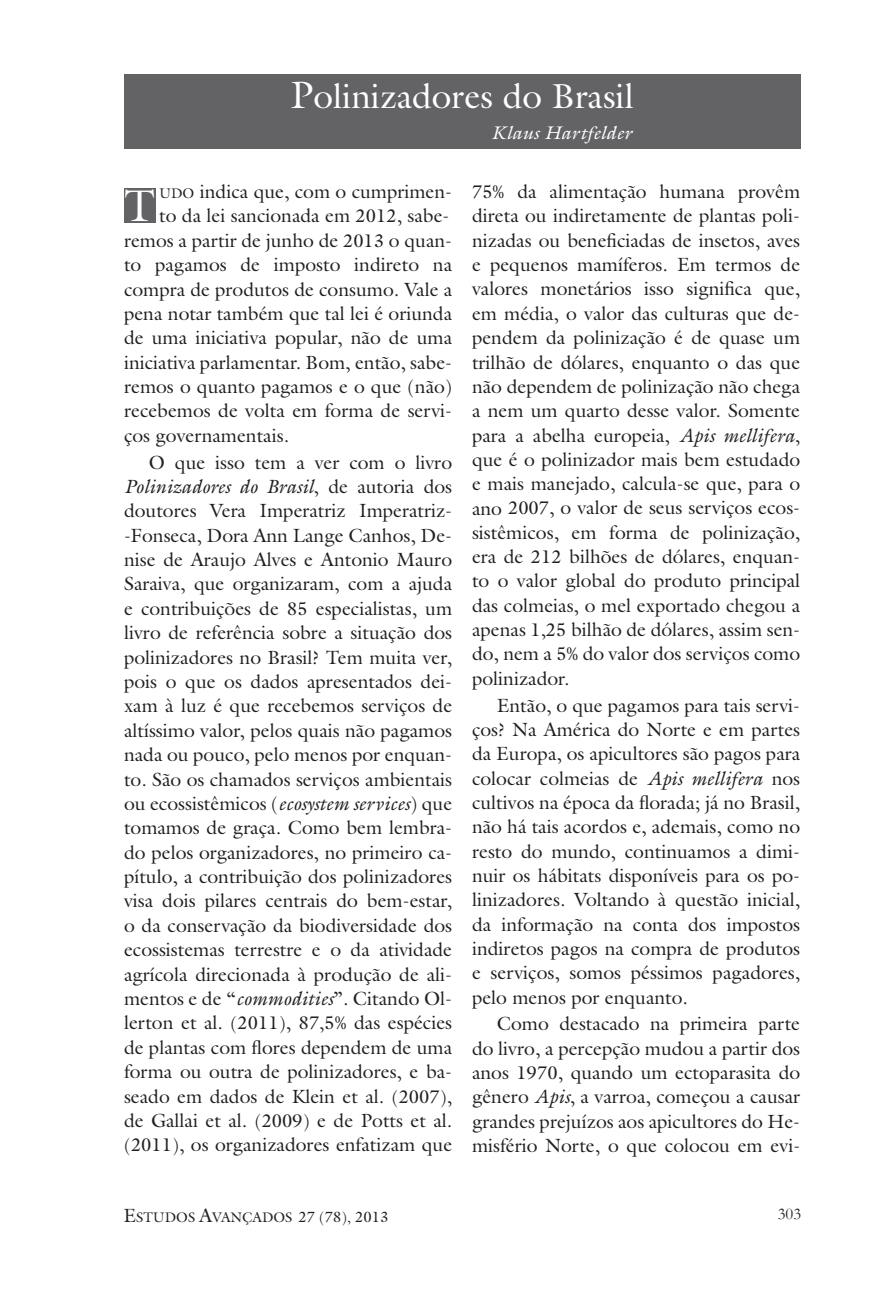
<style>
.page{position:relative;width:893px;height:1290px;background:#fff}
.page>*{position:absolute;margin:0;border:0;box-sizing:border-box;transform-origin:0 0}
.t1{font:44.62px "Galliard";color:#fff}
.t2{font:35px "Galliard";color:#fff}
.t3{font:19.25px/24.3px "Galliard";color:#231f20;text-align:justify}
.t4{font:italic 18.38px "Galliard";letter-spacing:.005em;color:#fff;scale:1.05 1}
.t5{font:16.62px "Garamond";color:#231f20}
.t6{font:14px "Galliard";color:#231f20}
.s1{font-size:38.5px}
.s2{font-size:14.17px}
.s3{font-size:18.38px}
.s4{font-style:italic}
.s5{font-size:19.25px}
.s6{font-size:14.88px}
.s7{font-size:13.12px}
</style>
<div class="page">
<div style="left:124px;top:74px;width:676px;height:75px;background:#636366"></div>
<div style="left:124px;top:188px;width:32px;height:35px;background:#636366"></div>
<h2 class="t2" style="left:290px;top:74px;width:345px"><span class="s1">P</span>olinizadores do Brasil</h2>
<p class="t4" style="left:491px;top:121px;width:135px">Klaus Hartfelder</p>
<p class="t3" style="left:159px;top:179px;width:294px"><span class="s2">udo</span> indica que, com o cumprimen-</p>
<p class="t3" style="left:159px;top:203px;width:292px">to da lei sancionada em <span class="s3">2012</span>, sabe-</p>
<p class="t3" style="left:124px;top:228px;width:330px">remos a partir de junho de <span class="s3">2013</span> o quan-</p>
<p class="t3" style="left:124px;top:252px;width:330px">to pagamos de imposto indireto na</p>
<p class="t3" style="left:124px;top:276px;width:330px">compra de produtos de consumo. Vale a</p>
<p class="t3" style="left:124px;top:301px;width:330px">pena notar também que tal lei é oriunda</p>
<p class="t3" style="left:124px;top:325px;width:330px">de uma iniciativa popular, não de uma</p>
<p class="t3" style="left:124px;top:350px;width:330px">iniciativa parlamentar. Bom, então, sabe-</p>
<p class="t3" style="left:124px;top:374px;width:330px">remos o quanto pagamos e o que (não)</p>
<p class="t3" style="left:124px;top:398px;width:330px">recebemos de volta em forma de servi-</p>
<p class="t3" style="left:124px;top:423px;width:167px">ços governamentais.</p>
<p class="t3" style="left:124px;top:449px;width:330px;text-indent:25px">O que isso tem a ver com o livro <span class="s4">Polinizadores do Brasil</span>, de autoria dos doutores Vera Imperatriz Imperatriz--Fonseca, Dora Ann Lange Canhos, De&shy;nise de Araujo Alves e Antonio Mauro Saraiva, que organizaram, com a ajuda e contribuições de <span class="s3">85</span> especialistas, um livro de referência sobre a situação dos polinizadores no Brasil? Tem muita ver, pois o que os dados apresentados dei&shy;xam à luz é que recebemos serviços de altíssimo valor, pelos quais não pagamos nada ou pouco, pelo menos por enquan&shy;to. São os chamados serviços ambientais ou ecossistêmicos (<span class="s4">ecosystem services</span>) que tomamos de graça. Como bem lembra&shy;do pelos organizadores, no primeiro ca&shy;pítulo, a contribuição dos polinizadores visa dois pilares centrais do bem-estar, o da conservação da biodiversidade dos ecossistemas terrestre e o da atividade agrícola direcionada à produção de ali&shy;mentos e de “<span class="s4">commodities</span>”. Citando Ol&shy;lerton et al. <span class="s3">(2011)</span>, <span class="s3">87,5%</span> das espécies de plantas com flores dependem de uma forma ou outra de polinizadores, e ba&shy;seado em dados de Klein et al. <span class="s3">(2007)</span>, de Gallai et al. <span class="s3">(2009)</span> e de Potts et al. <span class="s3">(2011)</span>, os organizadores enfatizam que</p>
<h1 class="t1" style="left:125px;top:178px;width:32px">T</h1>
<p class="t3" style="left:472px;top:179px;width:330px"><span class="s3">75%</span> da alimentação humana provêm direta ou indiretamente de plantas poli&shy;nizadas ou beneficiadas de insetos, aves e pequenos mamíferos. Em termos de valores monetários isso significa que, em média, o valor das culturas que de&shy;pendem da polinização é de quase um trilhão de dólares, enquanto o das que não dependem de polinização não chega a nem um quarto desse valor. Somente para a abelha europeia, <span class="s4">Apis mellifera</span>, que é o polinizador mais bem estudado e mais manejado, calcula-se que, para o ano <span class="s3">2007</span>, o valor de seus serviços ecos&shy;sistêmicos, em forma de polinização, era de <span class="s3">212</span> bilhões de dólares, enquan&shy;to o valor global do produto principal das colmeias, o mel exportado chegou a apenas <span class="s3">1,25</span> bilhão de dólares, assim sen&shy;do, nem a <span class="s3">5%</span> do valor dos serviços como polinizador.</p>
<p class="t3" style="left:472px;top:692px;width:330px;text-indent:25px">Então, o que pagamos para tais servi&shy;ços? Na América do Norte e em partes da Europa, os apicultores são pagos para colocar colmeias de <span class="s4">Apis mellifera</span> nos cultivos na época da florada; já no Brasil, não há tais acordos e, ademais, como no resto do mundo, continuamos a dimi&shy;nuir os hábitats disponíveis para os po&shy;linizadores. Voltando à questão inicial, da informação na conta dos impostos indiretos pagos na compra de produtos e serviços, somos péssimos pagadores, pelo menos por enquanto.</p>
<p class="t3" style="left:472px;top:1011px;width:330px;text-indent:25px">Como destacado na primeira parte do livro, a percepção mudou a partir dos anos <span class="s3">1970</span>, quando um ectoparasita do gênero <span class="s4">Apis</span>, a varroa, começou a causar grandes prejuízos aos apicultores do He&shy;misfério Norte, o que colocou em evi-</p>
<p class="t6" style="left:123px;top:1208px;width:266px"><span class="s5">e</span>studos <span class="s5">a</span>vançados <span class="s6">27 (78)</span><span class="s7">,</span> <span class="s6">2013</span></p>
<p class="t5" style="left:778px;top:1204px;width:25px">303</p>
</div>
